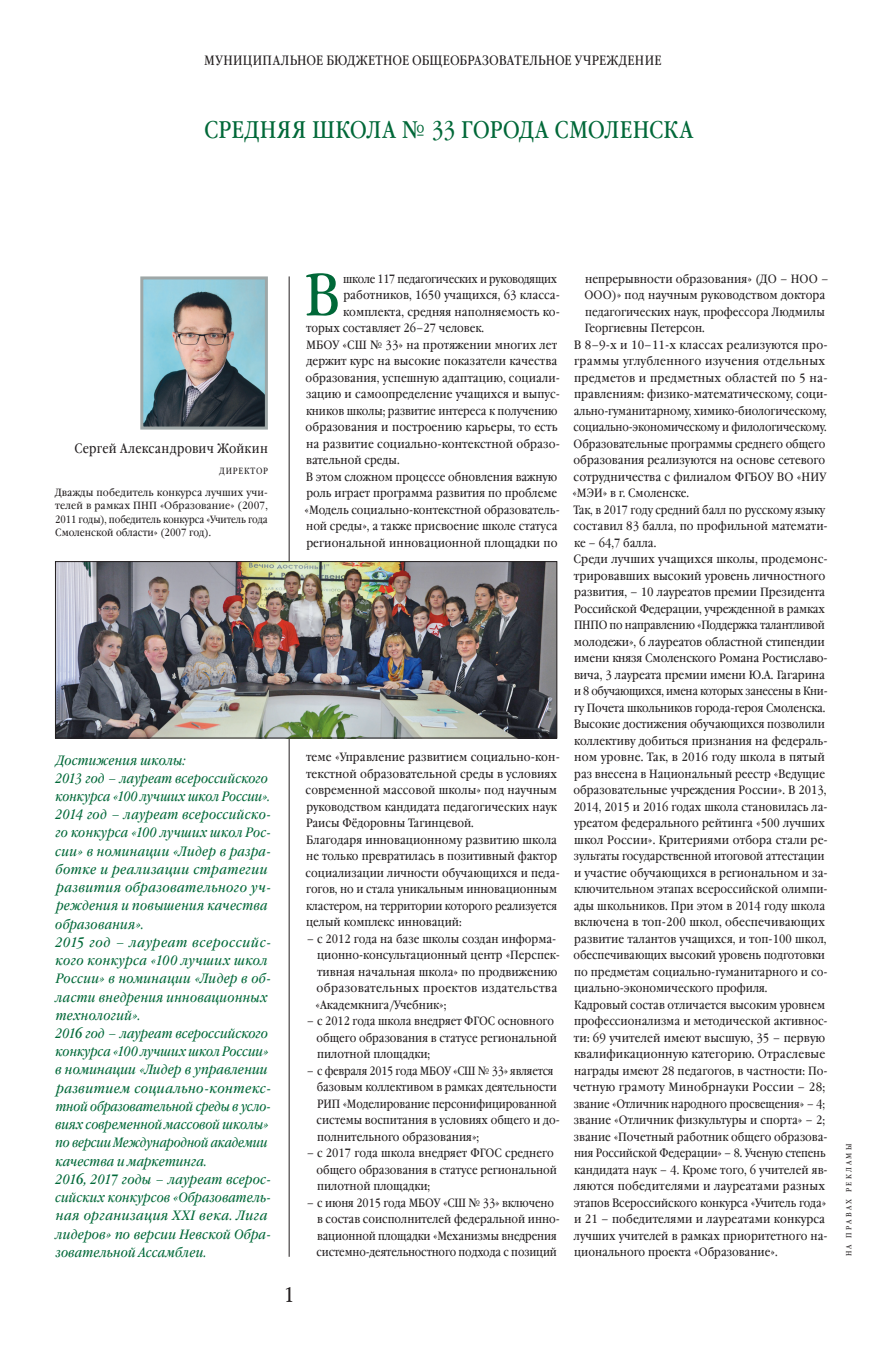
<style>
.page{position:relative;width:893px;height:1361px;background:#fff}
.page>*{position:absolute;margin:0;border:0;box-sizing:border-box;transform-origin:0 0}
.R-O8_Fonar{font:59.1px "Garamond Book Narrow C";color:#006838}
.R-O8_zagolovok{font:24px "Garamond Book Narrow C";letter-spacing:.01em;color:#006838}
.t1{font:21px "Garamond Book Narrow C";color:#231f20}
.R-O8_vynos_Kursiv{font:italic 13.5px/18.3px "Garamond Book Narrow C";letter-spacing:.02em;color:#006838}
.R-O8_vynos_Kursiv-2{font:italic 13.5px/18.1px "Garamond Book Narrow C";letter-spacing:.02em;color:#006838;scale:1.04 1}
.R-O8_vynos_Kursiv-3{font:italic 13.5px/18.3px "Garamond Book Narrow C";letter-spacing:.02em;color:#006838;scale:1.07 1}
.R-O8_forma{font:13.5px "Garamond Book Narrow C";letter-spacing:.025em;color:#231f20}
.R-O8_dir_FIO{font:13.5px "Garamond Book Narrow C";letter-spacing:.02em;color:#231f20}
.R-O8_Text{font:12px/16.5px "Garamond Book Narrow C";color:#231f20}
.R-O8_Text-2{font:12px/16.5px "Garamond Book Narrow C";color:#231f20;scale:1.05 1}
.R-O8_Text-3{font:12px/16.5px "Garamond Book Narrow C";color:#231f20;scale:1.07 1}
.R-O8_Text-4{font:12px/16.5px "Garamond Book Narrow C";color:#231f20;scale:1.06 1}
.R-O8_Text-5{font:12px/16.5px "Garamond Book Narrow C";color:#231f20;scale:1.04 1}
.R-O8_Fonar-2{font:12px "Garamond Book Narrow C";letter-spacing:.005em;color:#231f20;scale:1.05 1}
.R-O8_Fonar-3{font:12px "Garamond Book Narrow C";letter-spacing:-.02em;color:#231f20}
.R-O8_Fonar-4{font:12px "Garamond Book Narrow C";letter-spacing:.005em;color:#231f20}
.R-O8_dir_Bio{font:10.5px/13.5px "Garamond Book Narrow C";letter-spacing:-.01em;color:#231f20;text-align:justify;scale:1.07 1}
.R-O8_dir_Dolzhn{font:9px "Garamond Book Narrow C";letter-spacing:.09em;color:#231f20}
.R-O8_Text-6{font:7.5px "Garamond Book Narrow C";letter-spacing:.3em;color:#231f20}
</style>
<div class="page">
<hr style="left:289px;top:276px;width:1px;height:980px;background:#231f20">
<img style="left:144px;top:280px;width:120px;height:145px">
<div style="left:140px;top:276px;width:128px;height:153px;border:3px solid #9ea7a7"></div>
<img style="left:57px;top:563px;width:498px;height:173px">
<div style="left:55px;top:561px;width:502px;height:177px;border:1px solid #231f20"></div>
<p class="R-O8_forma" style="left:204px;top:53px;width:459px">МУНИЦИПАЛЬНОЕ БЮДЖЕТНОЕ ОБЩЕОБРАЗОВАТЕЛЬНОЕ УЧРЕЖДЕНИЕ</p>
<p class="R-O8_zagolovok" style="left:204px;top:116px;width:491px">СРЕДНЯЯ ШКОЛА № 33 ГОРОДА СМОЛЕНСКА</p>
<p class="R-O8_dir_FIO" style="left:74px;top:441px;width:195px">Сергей Александрович Жойкин</p>
<p class="R-O8_dir_Dolzhn" style="left:220px;top:466px;width:50px">ДИРЕКТОР</p>
<p class="R-O8_dir_Bio" style="left:55px;top:486px;width:200px">Дважды победитель конкурса лучших учи&shy;телей в рамках ПНП «Образование» (2007, 2011 годы), победитель конкурса «Учитель года Смоленской области» (2007 год).</p>
<p class="R-O8_vynos_Kursiv" style="left:57px;top:751px;width:131px">Достижения школы:</p>
<p class="R-O8_vynos_Kursiv" style="left:56px;top:769px;width:216px">2013 год – лауреат всероссийского конкурса «100 лучших школ России».</p>
<p class="R-O8_vynos_Kursiv" style="left:55px;top:806px;width:218px">2014 год – лауреат всероссийско&shy;го конкурса «100 лучших школ Рос&shy;сии» в номинации «Лидер в разра&shy;ботке и реализации стратегии развития образовательного уч&shy;реждения и повышения качества образования».</p>
<p class="R-O8_vynos_Kursiv-3" style="left:56px;top:933px;width:203px">2015 год – лауреат всероссийс&shy;кого конкурса «100 лучших школ<br>России» в номинации «Лидер в об&shy;ласти внедрения инновационных технологий».</p>
<p class="R-O8_vynos_Kursiv" style="left:55px;top:1025px;width:218px">2016 год – лауреат всероссийского конкурса «100 лучших школ России» в номинации «Лидер в управлении развитием социально-контекс&shy;тной образовательной среды в усло&shy;виях современной массовой школы» по версии Международной академии качества и маркетинга.</p>
<p class="R-O8_vynos_Kursiv-2" style="left:55px;top:1170px;width:209px">2016, 2017 годы – лауреат всерос&shy;сийских конкурсов «Образователь&shy;ная организация ХХI века. Лига лидеров» по версии Невской Обра&shy;зовательной Ассамблеи.</p>
<p class="R-O8_Fonar" style="left:304px;top:262px;width:38px">В</p>
<p class="R-O8_Fonar-3" style="left:343px;top:272px;width:215px">школе 117 педагогических и руководящих</p>
<p class="R-O8_Fonar-2" style="left:343px;top:288px;width:208px">работников, 1650 учащихся, 63 класса-</p>
<p class="R-O8_Fonar-2" style="left:343px;top:305px;width:208px">комплекта, средняя наполняемость ко-</p>
<p class="R-O8_Fonar-4" style="left:306px;top:321px;width:179px">торых составляет 26–27 человек.</p>
<p class="R-O8_Text-2" style="left:306px;top:336px;width:244px">МБОУ «СШ № 33» на протяжении многих лет держит курс на высокие показатели качества образования, успешную адаптацию, социали&shy;зацию и самоопределение учащихся и выпус&shy;кников школы; развитие интереса к получению образования и построению карьеры, то есть на развитие социально-контекстной образо&shy;вательной среды.</p>
<p class="R-O8_Text" style="left:305px;top:468px;width:257px">В этом сложном процессе обновления важную роль играет программа развития по проблеме «Модель социально-контекстной образователь&shy;ной среды», а также присвоение школе статуса региональной инновационной площадки по</p>
<p class="t1" style="left:284px;top:1283px;width:12px">1</p>
<p class="R-O8_Text-2" style="left:306px;top:749px;width:244px">теме «Управление развитием социально-кон&shy;текстной образовательной среды в условиях современной массовой школы» под научным руководством кандидата педагогических наук Раисы Фёдоровны Тагинцевой.</p>
<p class="R-O8_Text-5" style="left:306px;top:831px;width:246px">Благодаря инновационному развитию школа не только превратилась в позитивный фактор социализации личности обучающихся и педа&shy;гогов, но и стала уникальным инновационным кластером, на территории которого реализуется целый комплекс инноваций:</p>
<p class="R-O8_Text" style="left:315px;top:930px;width:246px;text-indent:-9px">– с 2012 года на базе школы создан информа&shy;ционно-консультационный центр «Перспек&shy;тивная начальная школа» по продвижению образовательных проектов издательства «Академкнига/Учебник»;</p>
<p class="R-O8_Text" style="left:317px;top:1013px;width:242px;text-indent:-10px">– с 2012 года школа внедряет ФГОС основного общего образования в статусе региональной пилотной площадки;</p>
<p class="R-O8_Text" style="left:317px;top:1062px;width:245px;text-indent:-10px">– с февраля 2015 года МБОУ «СШ № 33» является базовым коллективом в рамках деятельности РИП «Моделирование персонифицированной системы воспитания в условиях общего и до&shy;полнительного образования»;</p>
<p class="R-O8_Text" style="left:317px;top:1145px;width:242px;text-indent:-10px">– с 2017 года школа внедряет ФГОС среднего общего образования в статусе региональной пилотной площадки;</p>
<p class="R-O8_Text" style="left:317px;top:1194px;width:245px;text-indent:-10px">– с июня 2015 года МБОУ «СШ № 33» включено в состав соисполнителей федеральной инно&shy;вационной площадки «Механизмы внедрения системно-деятельностного подхода с позиций</p>
<p class="R-O8_Text-2" style="left:584px;top:270px;width:234px">непрерывности образования» (ДО – НОО – ООО)» под научным руководством доктора педагогических наук, профессора Людмилы Георгиевны Петерсон.</p>
<p class="R-O8_Text-4" style="left:572px;top:336px;width:242px">В 8–9-х и 10–11-х классах реализуются про&shy;граммы углубленного изучения отдельных предметов и предметных областей по 5 на&shy;правлениям: физико-математическому, соци&shy;ально-гуманитарному, химико-биологическому, социально-экономическому и филологическому.<br>Образовательные программы среднего общего образования реализуются на основе сетевого сотрудничества с филиалом ФГБОУ ВО «НИУ «МЭИ» в г. Смоленске.</p>
<p class="R-O8_Text" style="left:573px;top:501px;width:256px">Так, в 2017 году средний балл по русскому языку составил 83 балла, по профильной математи&shy;ке – 64,7 балла.</p>
<p class="R-O8_Text-3" style="left:574px;top:551px;width:239px">Среди лучших учащихся школы, продемонс&shy;трировавших высокий уровень личностного развития, – 10 лауреатов премии Президента Российской Федерации, учрежденной в рамках ПНПО по направлению «Поддержка талантливой молодежи», 6 лауреатов областной стипендии имени князя Смоленского Романа Ростиславо&shy;вича, 3 лауреата премии имени Ю.А. Гагарина и 8 обучающихся, имена которых занесены в Кни&shy;гу Почета школьников города-героя Смоленска.</p>
<p class="R-O8_Text" style="left:573px;top:716px;width:256px">Высокие достижения обучающихся позволили коллективу добиться признания на федераль&shy;ном уровне. Так, в 2016 году школа в пятый раз внесена в Национальный реестр «Ведущие образовательные учреждения России». В 2013, 2014, 2015 и 2016 годах школа становилась ла&shy;уреатом федерального рейтинга «500 лучших школ России». Критериями отбора стали ре&shy;зультаты государственной итоговой аттестации и участие обучающихся в региональном и за&shy;ключительном этапах всероссийской олимпи&shy;ады школьников. При этом в 2014 году школа включена в топ-200 школ, обеспечивающих развитие талантов учащихся, и топ-100 школ, обеспечивающих высокий уровень подготовки по предметам социально-гуманитарного и со&shy;циально-экономического профиля.</p>
<p class="R-O8_Text" style="left:573px;top:996px;width:256px">Кадровый состав отличается высоким уровнем профессионализма и методической активнос&shy;ти: 69 учителей имеют высшую, 35 – первую квалификационную категорию. Отраслевые награды имеют 28 педагогов, в частности: По&shy;четную грамоту Минобрнауки России – 28; звание «Отличник народного просвещения» – 4; звание «Отличник физкультуры и спорта» – 2; звание «Почетный работник общего образова&shy;ния Российской Федерации» – 8. Ученую степень кандидата наук – 4. Кроме того, 6 учителей яв&shy;ляются победителями и лауреатами разных этапов Всероссийского конкурса «Учитель года» и 21 – победителями и лауреатами конкурса лучших учителей в рамках приоритетного на&shy;ционального проекта «Образование».</p>
<p class="R-O8_Text-6" style="left:845px;top:1256px;width:114px;rotate:-90deg">НА ПРАВАХ РЕКЛАМЫ</p>
</div>
